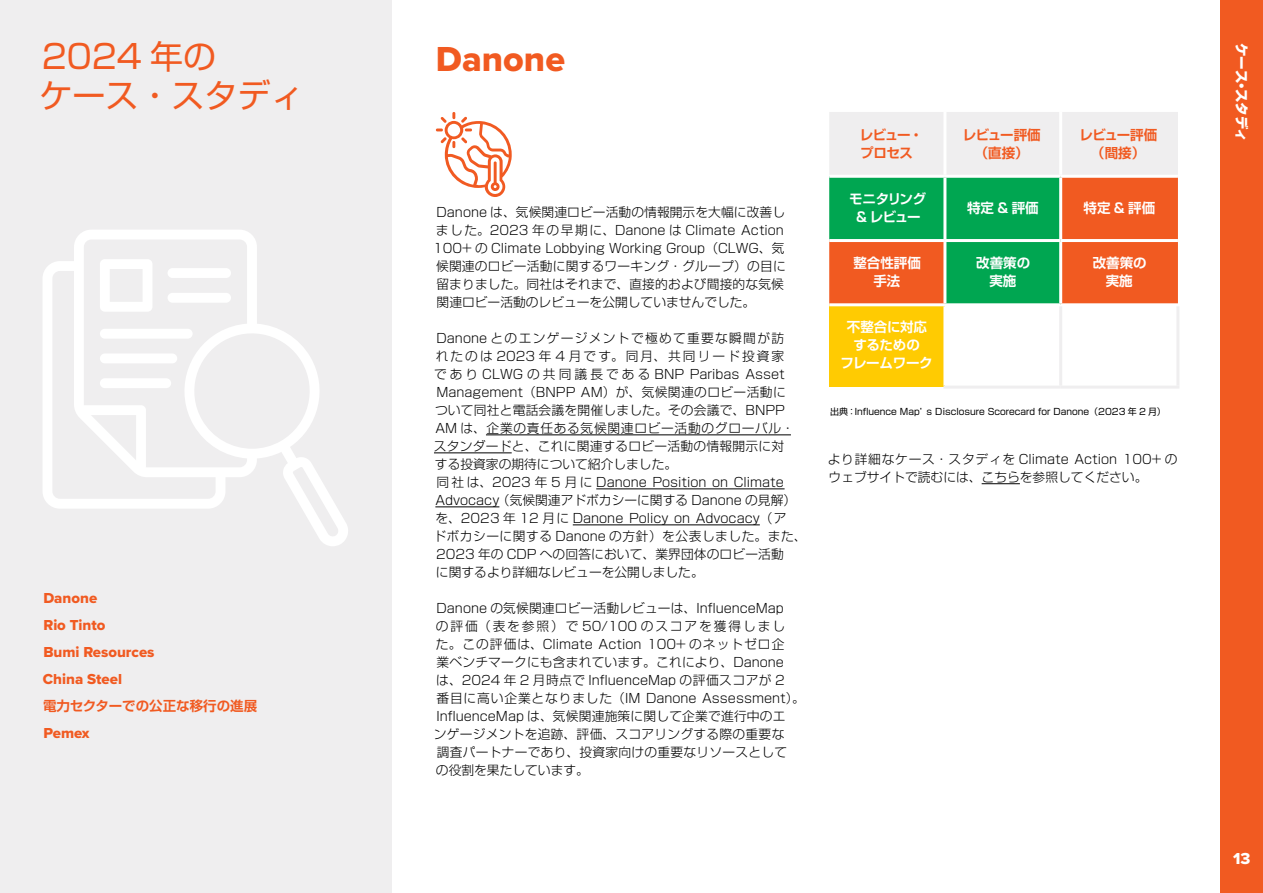
<style>
.page{position:relative;width:1263px;height:893px;background:#fff}
.page>*{position:absolute;margin:0;border:0;box-sizing:border-box;transform-origin:0 0}
.t1{font:36px "Proxima Nova Extrabld";color:#f15a21}
.t2{font:33px/39.6px "Shin Go Pr 6 N";color:#f15a21}
.t3{font:16.5px "Proxima Nova Extrabld";color:#fff}
.t4{font:15px/27px "Proxima Nova Extrabld";color:#f15a21}
.t5{font:700 13.5px/18px "Shin Go Pr 6 N De";color:#fff;text-align:center}
.t6{font:700 13.5px/18px "Shin Go Pr 6 N De";letter-spacing:-.02em;color:#f15a21;text-align:center}
.t7{font:700 13.5px "Shin Go Pr 6 N De";color:#f15a21}
.t8{font:700 13.5px/18px "Shin Go Pr 6 N De";letter-spacing:-.065em;color:#fff;text-align:center}
.t9{font:700 13.5px/18px "Shin Go Pr 6 N De";letter-spacing:-.035em;color:#f15a21}
.t10{font:800 13.5px "Shin Go Pr 6 N";letter-spacing:-.02em;color:#fff}
.t11{font:300 12.75px/18px "Shin Go Pr 6 N";letter-spacing:.005em;color:#000}
.t12{font:9px "Shin Go Pr 6 N";color:#000}
</style>
<div class="page">
<div style="left:1220px;top:0;width:43px;height:893px;background:#f15a21"></div>
<div style="left:0;top:0;width:391px;height:893px;background:#efeeef"></div>
<svg style="left:43px;top:230px;width:305px;height:316px"></svg>
<hr style="left:486px;top:435px;width:305px;height:1px;background:#000">
<hr style="left:434px;top:453px;width:78px;height:1px;background:#000">
<hr style="left:596px;top:489px;width:188px;height:1px;background:#000">
<hr style="left:435px;top:507px;width:64px;height:1px;background:#000">
<hr style="left:573px;top:525px;width:187px;height:1px;background:#000">
<svg style="left:436px;top:112px;width:76px;height:85px"></svg>
<hr style="left:982px;top:483px;width:38px;height:1px;background:#000">
<svg style="left:829px;top:112px;width:349px;height:191px;background:#a1a577"></svg>
<div style="left:829px;top:305px;width:116px;height:82px;background:#ffcb02"></div>
<hr style="left:943px;top:112px;width:3px;height:63px;background:#fff">
<hr style="left:1059px;top:112px;width:3px;height:63px;background:#fff">
<hr style="left:829px;top:175px;width:116px;height:3px;background:#fff">
<hr style="left:945px;top:175px;width:116px;height:3px;background:#fff">
<hr style="left:943px;top:178px;width:3px;height:61px;background:#fff">
<hr style="left:1061px;top:175px;width:117px;height:3px;background:#fff">
<hr style="left:1059px;top:178px;width:3px;height:61px;background:#fff">
<hr style="left:829px;top:239px;width:116px;height:3px;background:#fff">
<hr style="left:945px;top:239px;width:116px;height:3px;background:#fff">
<hr style="left:943px;top:242px;width:3px;height:61px;background:#fff">
<hr style="left:1061px;top:239px;width:117px;height:3px;background:#fff">
<hr style="left:1059px;top:242px;width:3px;height:61px;background:#fff">
<hr style="left:829px;top:303px;width:116px;height:3px;background:#fff">
<hr style="left:943px;top:306px;width:3px;height:80px;background:#fff">
<hr style="left:1059px;top:306px;width:3px;height:80px;background:#efeeef">
<hr style="left:1176px;top:306px;width:3px;height:80px;background:#efeeef">
<hr style="left:943px;top:386px;width:118px;height:3px;background:#efeeef">
<hr style="left:1061px;top:386px;width:118px;height:3px;background:#efeeef">
<h2 class="t2" style="left:40px;top:34px;width:265px">2024 年の<br>ケース・スタディ</h2>
<h1 class="t1" style="left:436px;top:32px;width:131px">Danone</h1>
<p class="t4" style="left:43px;top:584px;width:113px">Danone<br>Rio Tinto<br>Bumi Resources<br>China Steel</p>
<p class="t7" style="left:43px;top:695px;width:216px">電力セクターでの公正な移行の進展</p>
<p class="t4" style="left:43px;top:719px;width:48px">Pemex</p>
<p class="t11" style="left:433px;top:202px;width:354px">Danone は、気候関連ロビー活動の情報開示を大幅に改善しました。2023 年の早期に、Danone は Climate Action 100+ の Climate Lobbying Working Group（CLWG、気候関連のロビー活動に関するワーキング・グループ）の目に留まりました。同社はそれまで、直接的および間接的な気候関連ロビー活動のレビューを公開していませんでした。</p>
<p class="t11" style="left:433px;top:328px;width:375px">Danone とのエンゲージメントで極めて重要な瞬間が訪<br>れたのは 2023 年 4 月です。同月、共同リード投資家<br>であり CLWG の共同議長である BNP Paribas Asset Management（BNPP AM）が、気候関連のロビー活動に<br>ついて同社と電話会議を開催しました。その会議で、BNPP AM は、企業の責任ある気候関連ロビー活動のグローバル・スタンダードと、これに関連するロビー活動の情報開示に対<br>する投資家の期待について紹介しました。<br>同社は、2023 年 5 月に Danone Position on Climate Advocacy（気候関連アドボカシーに関する Danone の見解）を、2023 年 12 月に Danone Policy on Advocacy（ア<br>ドボカシーに関する Danone の方針）を公表しました。また、2023 年の CDP への回答において、業界団体のロビー活動<br>に関するより詳細なレビューを公開しました。</p>
<p class="t11" style="left:434px;top:598px;width:373px">Danone の気候関連ロビー活動レビューは、InfluenceMap<br>の評価（表を参照）で 50/100 のスコアを獲得しまし<br>た。この評価は、Climate Action 100+ のネットゼロ企<br>業ベンチマークにも含まれています。これにより、Danone<br>は、2024 年 2 月時点で InfluenceMap の評価スコアが 2<br>番目に高い企業となりました（IM Danone Assessment）。InfluenceMap は、気候関連施策に関して企業で進行中のエ<br>ンゲージメントを追跡、評価、スコアリングする際の重要な<br>調査パートナーであり、投資家向けの重要なリソースとして<br>の役割を果たしています。</p>
<p class="t9" style="left:860px;top:125px;width:65px">レビュー・プロセス</p>
<p class="t6" style="left:963px;top:125px;width:79px">レビュー評価（直接）</p>
<p class="t6" style="left:1079px;top:125px;width:79px">レビュー評価（間接）</p>
<p class="t8" style="left:849px;top:189px;width:79px">モニタリング&amp; レビュー</p>
<p class="t5" style="left:967px;top:198px;width:73px">特定 &amp; 評価</p>
<p class="t5" style="left:1083px;top:198px;width:73px">特定 &amp; 評価</p>
<p class="t5" style="left:853px;top:253px;width:69px">整合性評価手法</p>
<p class="t5" style="left:976px;top:253px;width:55px">改善策の実施</p>
<p class="t5" style="left:1093px;top:253px;width:55px">改善策の実施</p>
<p class="t5" style="left:840px;top:318px;width:93px">不整合に対応するための<br>フレームワーク</p>
<p class="t12" style="left:830px;top:404px;width:337px">出典：Influence Map’ s Disclosure Scorecard for Danone（2023 年 2 月）</p>
<p class="t11" style="left:828px;top:449px;width:351px">より詳細なケース・スタディを Climate Action 100+ のウェブサイトで読むには、こちらを参照してください。</p>
<p class="t10" style="left:1252px;top:43px;width:100px;rotate:90deg">ケース・スタディ</p>
<p class="t3" style="left:1233px;top:846px;width:19px">13</p>
</div>
